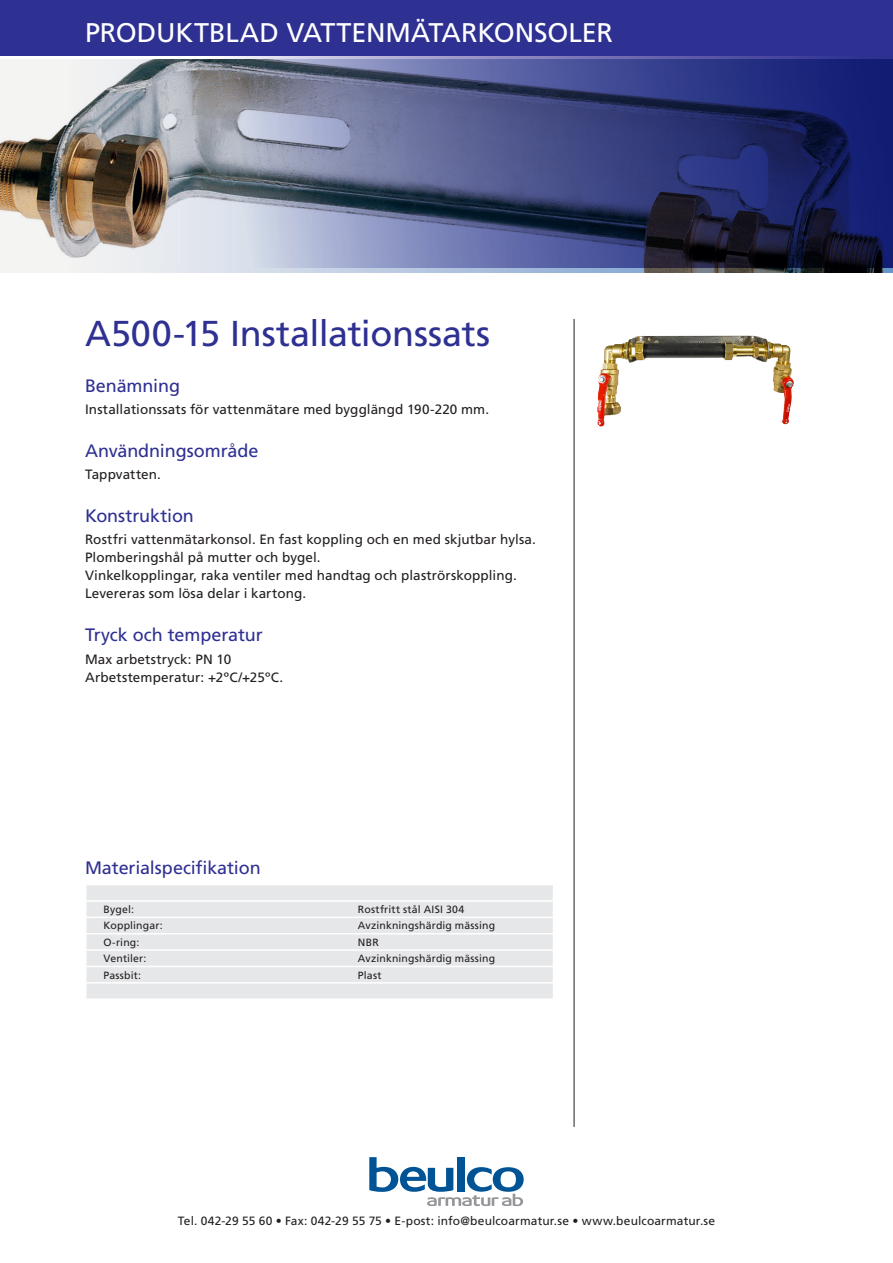
<style>
.page{position:relative;width:893px;height:1263px;background:#fff}
.page>*{position:absolute;margin:0;border:0;box-sizing:border-box;transform-origin:0 0}
.Artikelgrupp{font:36px "Frutiger LT Std";letter-spacing:-.01em;color:#2e3092}
.Produktgruppsrubrik{font:27px "Frutiger LT Std";letter-spacing:-.005em;color:#fff}
.Mellanrubrik{font:18px "Frutiger LT Std";letter-spacing:-.005em;color:#2e3092}
.Materialspecrubrik{font:18px "Frutiger LT Std";letter-spacing:-.01em;color:#2e3092}
.Brödtext{font:13.5px/18px "Frutiger LT Std";letter-spacing:.005em;color:#231f20}
.t1{font:12px "Frutiger LT Std";letter-spacing:.01em;color:#231f20}
.MaterialspecText{font:10.5px "Frutiger LT Std";letter-spacing:.015em;color:#231f20}
</style>
<div class="page">
<img style="left:0;top:55px;width:893px;height:213px">
<div style="left:0;top:0;width:893px;height:55px;background:#2e3092"></div>
<svg style="left:369px;top:1157px;width:155px;height:49px"></svg>
<hr style="left:574px;top:319px;width:1px;height:808px;background:#231f20">
<div style="left:87px;top:885px;width:466px;height:113px;background:#e6e7e9"></div>
<hr style="left:85px;top:900px;width:469px;height:2px;background:#fff">
<hr style="left:85px;top:916px;width:469px;height:2px;background:#fff">
<hr style="left:85px;top:933px;width:469px;height:1px;background:#fff">
<hr style="left:85px;top:949px;width:469px;height:2px;background:#fff">
<hr style="left:85px;top:966px;width:469px;height:1px;background:#fff">
<hr style="left:85px;top:982px;width:469px;height:1px;background:#fff">
<svg style="left:86px;top:885px;width:1px;height:113px"></svg>
<img style="left:597px;top:336px;width:195px;height:91px">
<p class="Produktgruppsrubrik" style="left:85px;top:16px;width:235px">PRODUKTBLAD Vatte</p>
<p class="Produktgruppsrubrik" style="left:366px;top:16px;width:81px">nmätarko</p>
<p class="Produktgruppsrubrik" style="left:515px;top:16px;width:50px">nsoler</p>
<p class="Artikelgrupp" style="left:85px;top:312px;width:407px">A500-15 Installationssats</p>
<p class="Mellanrubrik" style="left:85px;top:375px;width:96px">Benämning</p>
<p class="Brödtext" style="left:85px;top:401px;width:406px">Installationssats för vattenmätare med bygglängd 190-220 mm.</p>
<p class="Mellanrubrik" style="left:85px;top:440px;width:175px">Användningsområde</p>
<p class="Brödtext" style="left:85px;top:466px;width:78px">Tappvatten.</p>
<p class="Mellanrubrik" style="left:85px;top:505px;width:110px">Konstruktion</p>
<p class="Brödtext" style="left:85px;top:531px;width:452px">Rostfri vattenmätarkonsol. En fast koppling och en med skjutbar hylsa.<br>Plomberingshål på mutter och bygel.</p>
<p class="Brödtext" style="left:85px;top:567px;width:433px">Vinkelkopplingar, raka ventiler med handtag och plaströrskoppling.</p>
<p class="Brödtext" style="left:85px;top:585px;width:223px">Levereras som lösa delar i kartong.</p>
<p class="Mellanrubrik" style="left:85px;top:624px;width:179px">Tryck och temperatur</p>
<p class="Brödtext" style="left:85px;top:650px;width:148px">M ax arbetstryck: PN 10</p>
<p class="Brödtext" style="left:85px;top:668px;width:200px">Arbetstemperatur: +2ºC/+25ºC.</p>
<p class="Materialspecrubrik" style="left:85px;top:857px;width:177px">M aterialspecifikation</p>
<p class="MaterialspecText" style="left:104px;top:903px;width:32px">Bygel:</p>
<p class="MaterialspecText" style="left:358px;top:903px;width:108px">Rostfritt stål AISI 304</p>
<p class="MaterialspecText" style="left:104px;top:920px;width:61px">Kopplingar:</p>
<p class="MaterialspecText" style="left:358px;top:920px;width:139px">Avzinkningshärdig mässing</p>
<p class="MaterialspecText" style="left:104px;top:936px;width:150px">O-ring: N</p>
<p class="MaterialspecText" style="left:366px;top:936px;width:15px">BR</p>
<p class="MaterialspecText" style="left:104px;top:952px;width:44px">Ventiler:</p>
<p class="MaterialspecText" style="left:358px;top:952px;width:139px">Avzinkningshärdig mässing</p>
<p class="MaterialspecText" style="left:104px;top:969px;width:39px">Passbit:</p>
<p class="MaterialspecText" style="left:358px;top:969px;width:25px">Plast</p>
<p class="t1" style="left:178px;top:1214px;width:539px">Tel. 042-29 55 60 • Fax: 042-29 55 75 • E-post: info@beulcoarmatur.se • www.beulcoarmatur.se</p>
</div>
